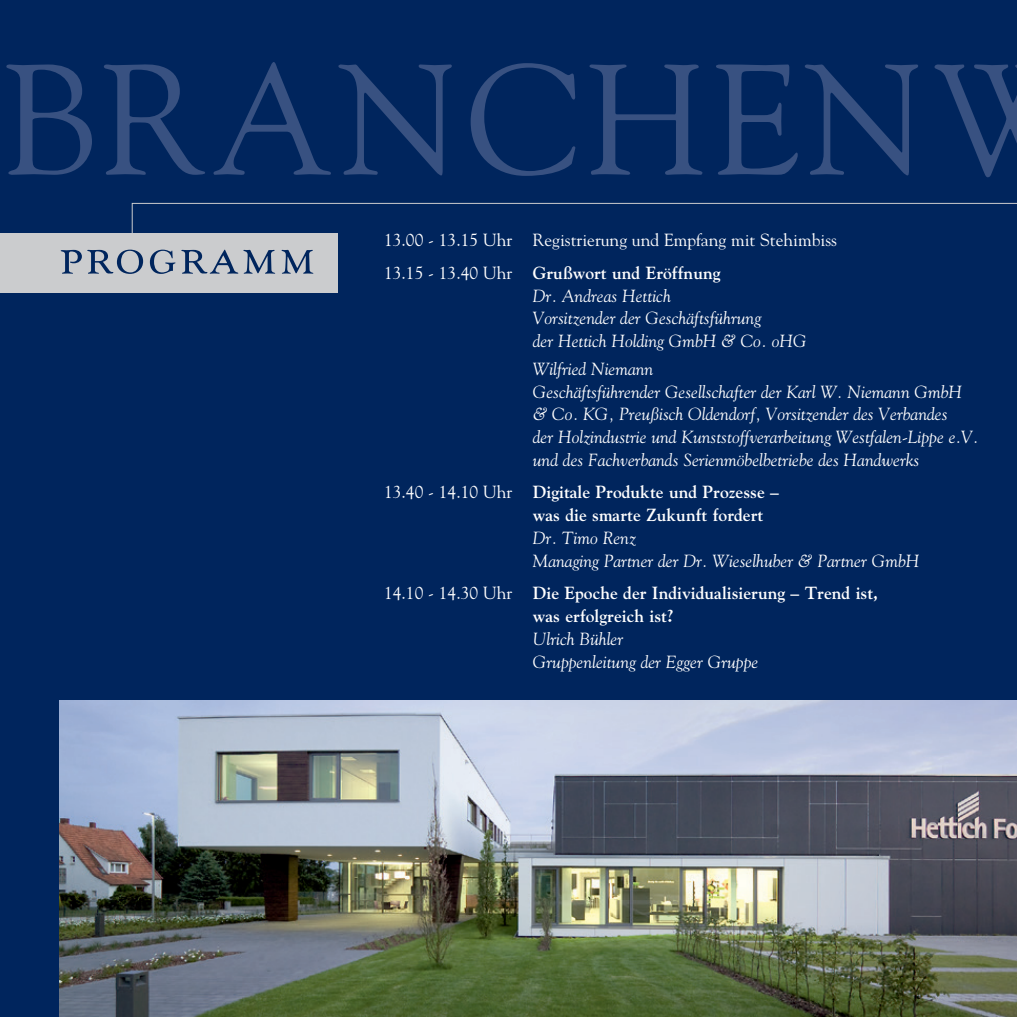
<style>
.page{position:relative;width:1017px;height:1017px;background:#00255d}
.page>*{position:absolute;margin:0;border:0;box-sizing:border-box;transform-origin:0 0}
.t1{font:155.75px "Goudy SC";letter-spacing:.04em;color:#385181}
.t2{font:52.5px "Goudy SC";letter-spacing:.06em;color:#00255d}
.t3{font:italic 17.5px/22.8px "Goudy";color:#fff}
.t4{font:700 17.5px/22.8px "Goudy";color:#fff}
.t5{font:17.5px/32.7px "Goudy";color:#fff}
.s1{font-weight:700}
.s2{font-weight:400}
</style>
<div class="page">
<svg style="left:0;top:203px;width:1017px;height:90px"></svg>
<div style="left:0;top:234px;width:337px;height:59px;background:#cbccce"></div>
<img style="left:60px;top:700px;width:957px;height:317px">
<h1 class="t1" style="left:0;top:29px;width:1090px">BRANCHENW</h1>
<h2 class="t2" style="left:60px;top:224px;width:257px">programm</h2>
<p class="t5" style="left:384px;top:223px;width:454px">13.00 - 13.15 Uhr Registrierung und Empfang mit Stehimbiss<br>13.15 - 13.40 Uhr <span class="s1">Grußwort und Eröffnung</span></p>
<p class="t3" style="left:533px;top:284px;width:275px">Dr. Andreas Hettich<br>Vorsitzender der Geschäftsführung<br>der Hettich Holding GmbH &amp; Co. oHG</p>
<p class="t3" style="left:533px;top:357px;width:447px">Wilfried Niemann<br>Geschäftsführender Gesellschafter der Karl W. Niemann GmbH &amp; Co. KG, Preußisch Oldendorf, Vorsitzender des Verbandes<br>der Holzindustrie und Kunststoffverarbeitung Westfalen-Lippe e.V. und des Fachverbands Serienmöbelbetriebe des Handwerks</p>
<p class="t4" style="left:533px;top:481px;width:247px;text-indent:-149px"><span class="s2">13.40 - 14.10 Uhr</span> Digitale Produkte und Prozesse – was die smarte Zukunft fordert</p>
<p class="t3" style="left:533px;top:526px;width:388px">Dr. Timo Renz<br>Managing Partner der Dr. Wieselhuber &amp; Partner GmbH</p>
<p class="t4" style="left:533px;top:582px;width:347px;text-indent:-149px"><span class="s2">14.10 - 14.30 Uhr</span> Die Epoche der Individualisierung – Trend ist, was erfolgreich ist?</p>
<p class="t3" style="left:533px;top:627px;width:227px">Ulrich Bühler<br>Gruppenleitung der Egger Gruppe</p>
</div>
